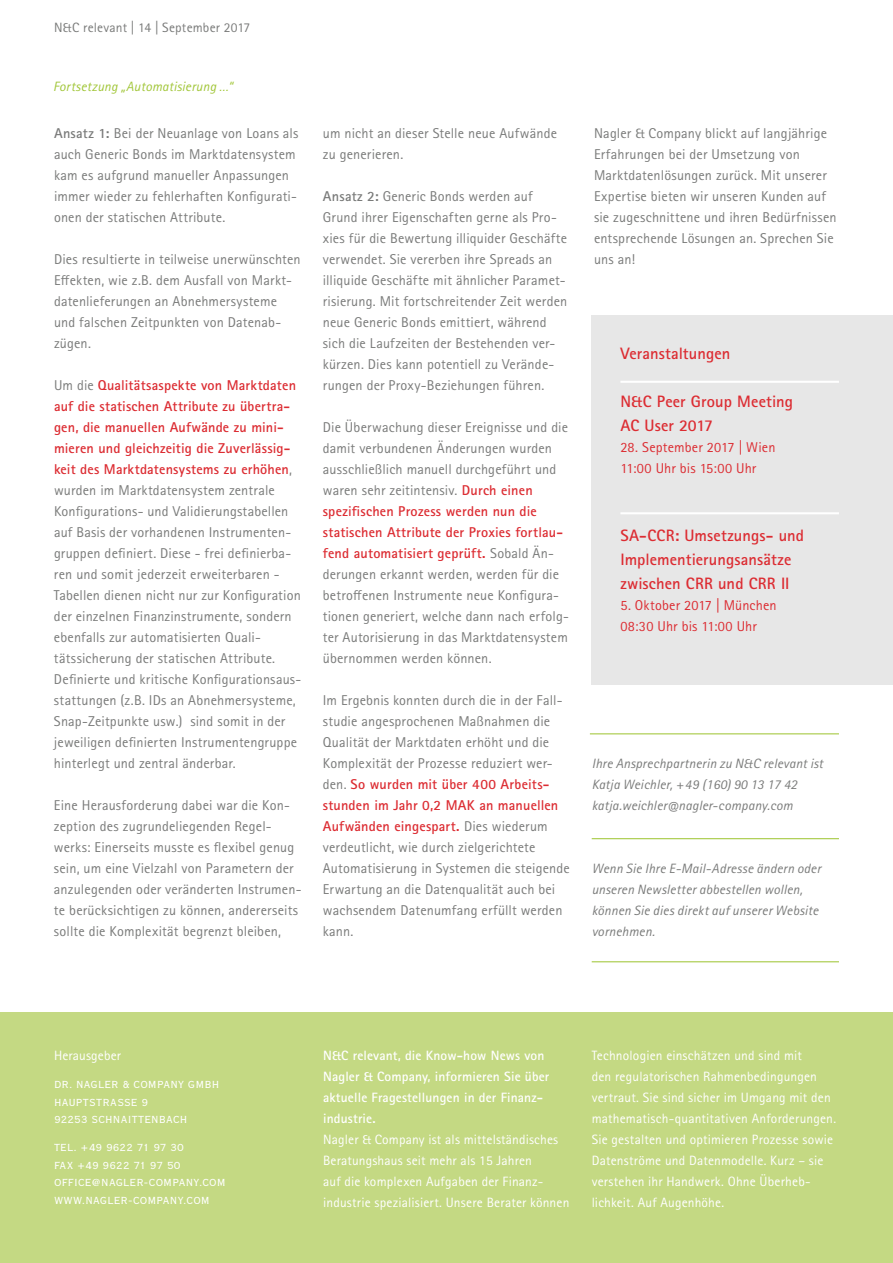
<style>
.page{position:relative;width:893px;height:1263px;background:#fff}
.page>*{position:absolute;margin:0;border:0;box-sizing:border-box;transform-origin:0 0}
.t1{font:700 16.5px/24px "Rotis Sans Serif Pro";letter-spacing:.005em;color:#dc2c32}
.t2{font:14.25px/21px "Rotis Sans Serif Pro";letter-spacing:.01em;color:#7a7b7a}
.t3{font:14.25px/21px "Rotis Sans Serif Pro";letter-spacing:.01em;color:#dc2c32}
.t4{font:13.5px/21px "Rotis Sans Serif Pro";letter-spacing:.01em;color:#fff}
.t5{font:italic 13.5px/21px "Rotis Sans Serif Pro";letter-spacing:.01em;color:#7a7b7a}
.t6{font:13.5px/17.5px "Copperplate Twenty Nine BC";letter-spacing:.005em;color:#fff}
.t7{font:700 13.5px/21px "Rotis Sans Serif Pro";letter-spacing:.01em;color:#fff}
.t8{font:italic 13.5px "Rotis Sans Serif Pro";letter-spacing:.01em;color:#a1c638}
.t9{font:13.5px "Rotis Sans Serif Pro";letter-spacing:.01em;color:#7a7b7a}
.s1{font-weight:700}
.s2{font-weight:700;color:#dc2c32}
</style>
<div class="page">
<div style="left:0;top:1012px;width:893px;height:251px;background:#c4d983"></div>
<div style="left:591px;top:315px;width:302px;height:369px;background:#e7e7e7"></div>
<hr style="left:620px;top:381px;width:219px;height:2px;background:#fff">
<hr style="left:620px;top:512px;width:219px;height:2px;background:#fff">
<hr style="left:590px;top:733px;width:249px;height:1px;background:#a1c638">
<hr style="left:592px;top:838px;width:247px;height:1px;background:#a1c638">
<hr style="left:592px;top:961px;width:247px;height:1px;background:#a1c638">
<p class="t9" style="left:54px;top:20px;width:198px">N&amp;C relevant | 14 | September 2017</p>
<p class="t8" style="left:53px;top:78px;width:181px">Fortsetzung „Automatisierung …“</p>
<p class="t2" style="left:54px;top:123px;width:246px"><span class="s1">Ansatz 1:</span> Bei der Neuanlage von Loans als auch Generic Bonds im Marktdatensystem kam es aufgrund manueller Anpassungen immer wieder zu fehlerhaften Konfigurati&shy;onen der statischen Attribute.</p>
<p class="t2" style="left:54px;top:249px;width:248px">Dies resultierte in teilweise unerwünschten Effekten, wie z.B. dem Ausfall von Markt&shy;datenlieferungen an Abnehmersysteme und falschen Zeitpunkten von Datenab&shy;zügen.</p>
<p class="t2" style="left:54px;top:375px;width:249px">Um die <span class="s2">Qualitätsaspekte von Marktdaten auf die statischen Attribute zu übertra&shy;gen, die manuellen Aufwände zu mini&shy;mieren und gleichzeitig die Zuverlässig&shy;keit des Marktdatensystems zu erhöhen</span>, wurden im Marktdatensystem zentrale Konfigurations- und Validierungstabellen auf Basis der vorhandenen Instrumenten&shy;gruppen definiert. Diese - frei definierba&shy;ren und somit jederzeit erweiterbaren - Tabellen dienen nicht nur zur Konfiguration der einzelnen Finanzinstrumente, sondern ebenfalls zur automatisierten Quali&shy;tätssicherung der statischen Attribute.<br>Definierte und kritische Konfigurationsaus&shy;stattungen (z.B. IDs an Abnehmersysteme, Snap-Zeitpunkte usw.) sind somit in der jeweiligen definierten Instrumentengruppe hinterlegt und zentral änderbar.</p>
<p class="t2" style="left:54px;top:795px;width:249px">Eine Herausforderung dabei war die Kon&shy;zeption des zugrundeliegenden Regel&shy;werks: Einerseits musste es flexibel genug sein, um eine Vielzahl von Parametern der anzulegenden oder veränderten Instrumen&shy;te berücksichtigen zu können, andererseits sollte die Komplexität begrenzt bleiben,</p>
<p class="t2" style="left:323px;top:123px;width:236px">um nicht an dieser Stelle neue Aufwände zu generieren.</p>
<p class="t2" style="left:323px;top:186px;width:246px"><span class="s1">Ansatz 2:</span> Generic Bonds werden auf Grund ihrer Eigenschaften gerne als Pro&shy;xies für die Bewertung illiquider Geschäfte verwendet. Sie vererben ihre Spreads an illiquide Geschäfte mit ähnlicher Paramet&shy;risierung. Mit fortschreitender Zeit werden neue Generic Bonds emittiert, während sich die Laufzeiten der Bestehenden ver&shy;kürzen. Dies kann potentiell zu Verände&shy;rungen der Proxy-Beziehungen führen.</p>
<p class="t2" style="left:323px;top:417px;width:248px">Die Überwachung dieser Ereignisse und die damit verbundenen Änderungen wurden ausschließlich manuell durchgeführt und waren sehr zeitintensiv. <span class="s2">Durch einen spezifischen Prozess werden nun die statischen Attribute der Proxies fortlau&shy;fend automatisiert geprüft.</span> Sobald Än&shy;derungen erkannt werden, werden für die betroffenen Instrumente neue Konfigura&shy;tionen generiert, welche dann nach erfolg&shy;ter Autorisierung in das Marktdatensystem übernommen werden können.</p>
<p class="t2" style="left:323px;top:690px;width:248px">Im Ergebnis konnten durch die in der Fall&shy;studie angesprochenen Maßnahmen die Qualität der Marktdaten erhöht und die Komplexität der Prozesse reduziert wer&shy;den. <span class="s2">So wurden mit über 400 Arbeits&shy;stunden im Jahr 0,2 MAK an manuellen Aufwänden eingespart.</span> Dies wiederum verdeutlicht, wie durch zielgerichtete Automatisierung in Systemen die steigende Erwartung an die Datenqualität auch bei wachsendem Datenumfang erfüllt werden kann.</p>
<p class="t2" style="left:594px;top:123px;width:244px">Nagler &amp; Company blickt auf langjährige Erfahrungen bei der Umsetzung von Marktdatenlösungen zurück. Mit unserer Expertise bieten wir unseren Kunden auf sie zugeschnittene und ihren Bedürfnissen entsprechende Lösungen an. Sprechen Sie uns an!</p>
<p class="t1" style="left:620px;top:341px;width:111px">Veranstaltungen</p>
<p class="t1" style="left:620px;top:389px;width:174px">N&amp;C Peer Group Meeting<br>AC User 2017</p>
<p class="t3" style="left:620px;top:437px;width:157px">28. September 2017 | Wien<br>11:00 Uhr bis 15:00 Uhr</p>
<p class="t1" style="left:620px;top:523px;width:185px">SA-CCR: Umsetzungs- und<br>Implementierungsansätze zwischen CRR und CRR II</p>
<p class="t3" style="left:620px;top:595px;width:158px">5. Oktober 2017 | München<br>08:30 Uhr bis 11:00 Uhr</p>
<p class="t5" style="left:592px;top:753px;width:233px">Ihre Ansprechpartnerin zu N&amp;C relevant ist<br>Katja Weichler, +49 (160) 90 13 17 42 katja.weichler@nagler-company.com</p>
<p class="t5" style="left:592px;top:858px;width:231px">Wenn Sie Ihre E-Mail-Adresse ändern oder unseren Newsletter abbestellen wollen, können Sie dies direkt auf unserer Website vornehmen.</p>
<p class="t4" style="left:54px;top:1045px;width:69px">Herausgeber</p>
<p class="t6" style="left:54px;top:1076px;width:167px">DR. NAGLER &amp; COMPANY GMBH<br>HAUPTSTRASSE 9<br>92253 SCHNAITTENBACH</p>
<p class="t6" style="left:54px;top:1139px;width:173px">TEL. +49 9622 71 97 30<br>FAX +49 9622 71 97 50<br>OFFICE@NAGLER-COMPANY.COM<br>WWW.NAGLER-COMPANY.COM</p>
<p class="t7" style="left:323px;top:1045px;width:228px">N&amp;C relevant, die Know-how News von<br>Nagler &amp; Company, informieren Sie über aktuelle Fragestellungen in der Finanz&shy;industrie.</p>
<p class="t4" style="left:323px;top:1129px;width:248px">Nagler &amp; Company ist als mittelständisches Beratungshaus seit mehr als 15 Jahren<br>auf die komplexen Aufgaben der Finanz&shy;industrie spezialisiert. Unsere Berater können</p>
<p class="t4" style="left:592px;top:1045px;width:246px">Technologien einschätzen und sind mit<br>den regulatorischen Rahmenbedingungen vertraut. Sie sind sicher im Umgang mit den mathematisch-quantitativen Anforderungen.<br>Sie gestalten und optimieren Prozesse sowie Datenströme und Datenmodelle. Kurz – sie verstehen ihr Handwerk. Ohne Überheb&shy;lichkeit. Auf Augenhöhe.</p>
</div>
